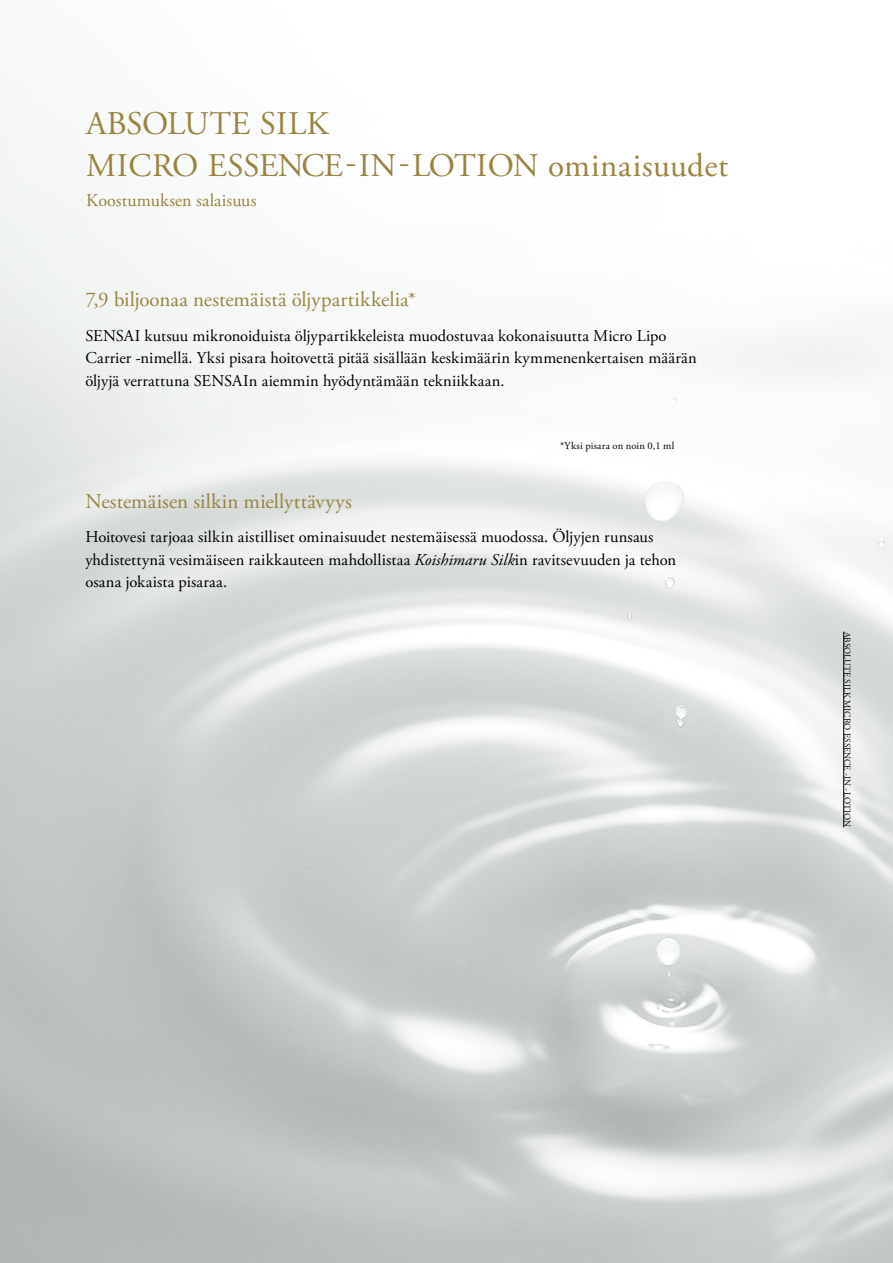
<style>
.page{position:relative;width:893px;height:1263px;background:#fff}
.page>*{position:absolute;margin:0;border:0;box-sizing:border-box;transform-origin:0 0}
.t1{font:33px "Adobe Garamond Pro";color:#9a843e}
.t2{font:300 33px "Avenir LT Std";color:#9a843e}
.t3{font:21px "Adobe Garamond Pro";letter-spacing:.005em;color:#9a843e}
.t4{font:18px "Adobe Garamond Pro";color:#9a843e}
.t5{font:16.5px/22.5px "Adobe Garamond Pro";letter-spacing:.005em;color:#000}
.t6{font:10.5px "Adobe Garamond Pro";letter-spacing:.025em;color:#000}
.t7{font:9px "Adobe Garamond Pro";color:#000}
.s1{font-style:italic}
</style>
<div class="page">
<hr style="left:843px;top:632px;width:1px;height:195px;background:#000">
<h1 class="t1" style="left:86px;top:104px;width:244px">ABSOLUTE SILK</h1>
<h1 class="t1" style="left:412px;top:146px;width:318px">LOTION ominaisuudet</h1>
<h1 class="t1" style="left:86px;top:146px;width:258px">MICRO ESSENCE</h1>
<p class="t4" style="left:86px;top:189px;width:172px">Koostumuksen salaisuus</p>
<h1 class="t1" style="left:359px;top:146px;width:39px">IN</h1>
<h1 class="t2" style="left:345px;top:143px;width:12px">-</h1>
<h1 class="t2" style="left:399px;top:143px;width:12px">-</h1>
<p class="t3" style="left:85px;top:287px;width:332px">7,9 biljoonaa nestemäistä öljypartikkelia*</p>
<p class="t5" style="left:85px;top:325px;width:613px">SENSAI kutsuu mikronoiduista öljypartikkeleista muodostuvaa kokonaisuutta Micro Lipo<br>Carrier -nimellä. Yksi pisara hoitovettä pitää sisällään keskimäärin kymmenenkertaisen määrän öljyjä verrattuna SENSAIn aiemmin hyödyntämään tekniikkaan.</p>
<p class="t6" style="left:560px;top:439px;width:116px">*Yksi pisara on noin 0,1 ml</p>
<p class="t3" style="left:85px;top:489px;width:268px">Nestemäisen silkin miellyttävyys</p>
<p class="t5" style="left:85px;top:526px;width:592px">Hoitovesi tarjoaa silkin aistilliset ominaisuudet nestemäisessä muodossa. Öljyjen runsaus yhdistettynä vesimäiseen raikkauteen mahdollistaa <span class="s1">Koishimaru Silk</span>in ravitsevuuden ja tehon osana jokaista pisaraa.</p>
<p class="t7" style="left:853px;top:632px;width:197px;rotate:90deg">ABSOLUTE SILK MICRO ESSENCE -IN-LOTION</p>
</div>
